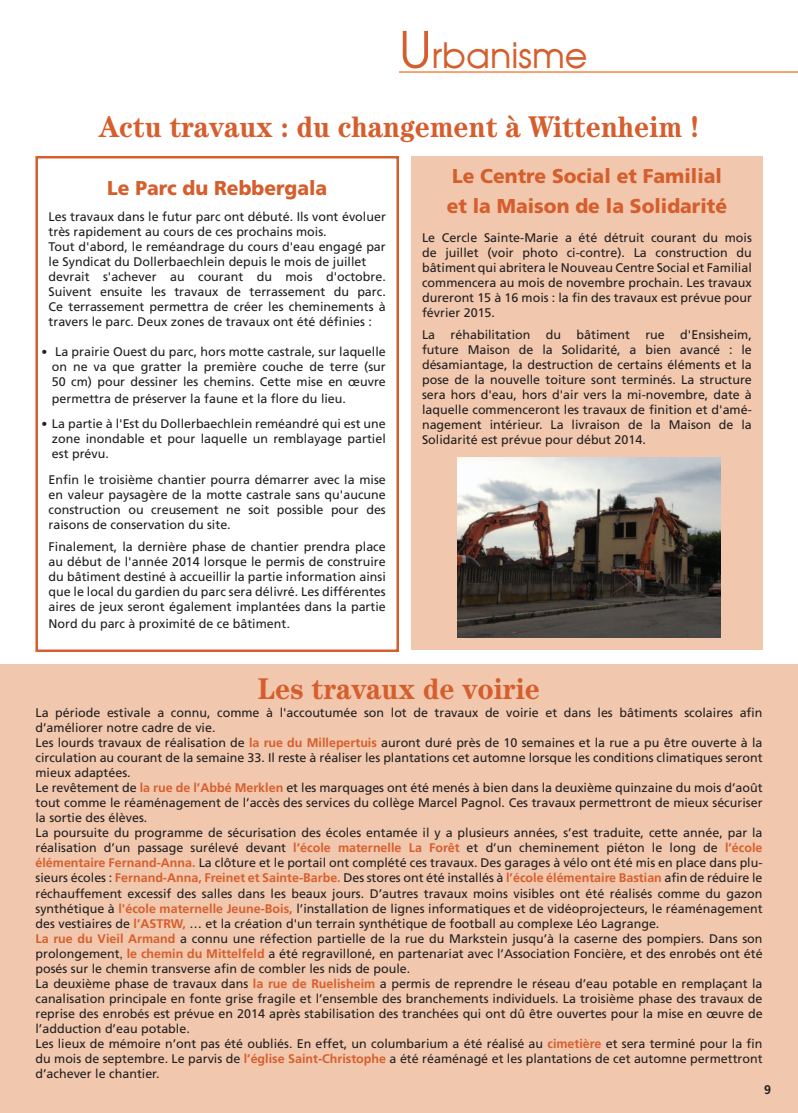
<style>
.page{position:relative;width:798px;height:1113px;background:#fff}
.page>*{position:absolute;margin:0;border:0;box-sizing:border-box;transform-origin:0 0}
.t1{font:35px "Moderne";color:#d65e2d}
.t2{font:700 30px "Century";color:#d65e2d;scale:.92 1}
.t3{font:900 20px/29.6px "Frutiger LT Std";color:#d65e2d;scale:.96 1}
.t4{font:12.5px/15px "Frutiger LT Std";color:#231f20;text-align:justify}
.t5{font:700 12.5px "Frutiger LT Std";color:#231f20}
.s1{font-size:50px}
.s2{font-weight:700;font-size:11.88px}
.s3{font-family:"Arial";font-size:13.75px}
.s4{font-weight:700;color:#d65e2d}
.s5{font-family:"Arial"}
</style>
<div class="page">
<div style="left:411px;top:156px;width:351px;height:493px;background:#f1c8ae"></div>
<div style="left:0;top:664px;width:797px;height:449px;background:#f1c8ae"></div>
<hr style="left:399px;top:71px;width:398px;height:2px;background:#f36e21">
<div style="left:35px;top:156px;width:364px;height:496px;border:2px solid #d65e2d"></div>
<img style="left:457px;top:457px;width:263px;height:180px">
<h1 class="t1" style="left:399px;top:33px;width:190px"><span class="s1">U</span>rbanisme</h1>
<h2 class="t2" style="left:99px;top:109px;width:654px">Actu travaux : du changement à Wittenheim !</h2>
<h3 class="t3" style="left:107px;top:174px;width:231px">Le Parc du Rebbergala</h3>
<p class="t4" style="left:49px;top:209px;width:338px;text-align:left">Les travaux dans le futur parc ont débuté. Ils vont évoluer très rapidement au cours de ces prochains mois.<br>Tout d'abord, le reméandrage du cours d'eau engagé par le Syndicat du Dollerbaechlein depuis le mois de juillet devrait s'achever au courant du mois d'octobre.<br>Suivent ensuite les travaux de terrassement du parc.<br>Ce terrassement permettra de créer les cheminements à travers le parc. Deux zones de travaux ont été définies :</p>
<p class="t4" style="left:52px;top:344px;width:335px;text-indent:-10px"><span class="s2">•</span> La prairie Ouest du parc, hors motte castrale, sur laquelle on ne va que gratter la première couche de terre (sur 50 cm) pour dessiner les chemins. Cette mise en œuvre</p>
<p class="t4" style="left:52px;top:391px;width:295px">permettra de préserver la faune et la flore du lieu.</p>
<p class="t4" style="left:52px;top:416px;width:335px;text-indent:-10px"><span class="s2">•</span> La partie à l'Est du Dollerbaechlein reméandré qui est une zone inondable et pour laquelle un remblayage partiel est prévu.</p>
<p class="t4" style="left:49px;top:472px;width:338px">Enfin le troisième chantier pourra démarrer avec la mise en valeur paysagère de la motte castrale sans qu'aucune construction ou creusement ne soit possible pour des raisons de conservation du site.</p>
<p class="t4" style="left:49px;top:539px;width:338px">Finalement, la dernière phase de chantier prendra place au début de l'année 2014 lorsque le permis de construire du bâtiment destiné à accueillir la partie information ainsi que le local du gardien du parc sera délivré. Les différentes aires de jeux seront également implantées dans la partie</p>
<p class="t4" style="left:49px;top:616px;width:243px">Nord du parc à proximité de ce bâtiment<span class="s3">.</span></p>
<h3 class="t3" style="left:446px;top:161px;width:293px">Le Centre Social et Familial et la Maison de la Solidarité</h3>
<p class="t4" style="left:422px;top:230px;width:331px">Le Cercle Sainte-Marie a été détruit courant du mois de juillet (voir photo ci-contre). La construction du bâtiment qui abritera le Nouveau Centre Social et Familial commencera au mois de novembre prochain. Les travaux dureront 15 à 16 mois : la fin des travaux est prévue pour février 2015.</p>
<p class="t4" style="left:422px;top:327px;width:331px">La réhabilitation du bâtiment rue d'Ensisheim, future Maison de la Solidarité, a bien avancé : le désamiantage, la destruction de certains éléments et la pose de la nouvelle toiture sont terminés. La structure sera hors d'eau, hors d'air vers la mi-novembre, date à laquelle commenceront les travaux de finition et d'amé&shy;nagement intérieur. La livraison de la Maison de la Solidarité est prévue pour début 2014.</p>
<h2 class="t2" style="left:258px;top:671px;width:308px">Les travaux de voirie</h2>
<p class="t4" style="left:35px;top:705px;width:728px;text-align:left">La période estivale a connu, comme à l'accoutumée son lot de travaux de voirie et dans les bâtiments scolaires afin d’améliorer notre cadre de vie.<br>Les lourds travaux de réalisation de <span class="s4">la rue du Millepertuis</span> auront duré près de 10 semaines et la rue a pu être ouverte à la circulation au courant de la semaine 33. Il reste à réaliser les plantations cet automne lorsque les conditions climatiques seront mieux adaptées.<br>Le revêtement de <span class="s4">la rue de l’Abbé Merklen</span> et les marquages ont été menés à bien dans la deuxième quinzaine du mois d’août tout comme le réaménagement de l’accès des services du collège Marcel Pagnol. Ces travaux permettront de mieux sécuriser la sortie des élèves.<br>La poursuite du programme de sécurisation des écoles entamée il y a plusieurs années, s’est traduite, cette année, par la réalisation d’un passage surélevé devant <span class="s4">l’école maternelle La Forêt</span> et d’un cheminement piéton le long de <span class="s4">l’école élémentaire Fernand-Anna.</span> La clôture et le portail ont complété ces travaux. Des garages à vélo ont été mis en place dans plu&shy;sieurs écoles : <span class="s4">Fernand-Anna, Freinet et Sainte-Barbe.</span> Des stores ont été installés à <span class="s4">l’école élémentaire Bastian</span> afin de réduire le réchauffement excessif des salles dans les beaux jours. D’autres travaux moins visibles ont été réalisés comme du gazon synthétique à <span class="s4">l'école maternelle Jeune-Bois,</span> l’installation de lignes informatiques et de vidéoprojecteurs, le réaménagement des vestiaires de <span class="s4">l’ASTRW,</span> … et la création d'un terrain synthétique de football au complexe Léo Lagrange.<br><span class="s4">La rue du Vieil Armand</span> a connu une réfection partielle de la rue du Markstein jusqu’à la caserne des pompiers. Dans son prolongement<span class="s5">,</span> <span class="s4">le chemin du Mittelfeld</span> a été regravilloné, en partenariat avec l’Association Foncière, et des enrobés ont été posés sur le chemin transverse afin de combler les nids de poule.<br>La deuxième phase de travaux dans <span class="s4">la rue de Ruelisheim</span> a permis de reprendre le réseau d’eau potable en remplaçant la canalisation principale en fonte grise fragile et l’ensemble des branchements individuels. La troisième phase des travaux de reprise des enrobés est prévue en 2014 après stabilisation des tranchées qui ont dû être ouvertes pour la mise en œuvre de l’adduction d’eau potable.<br>Les lieux de mémoire n’ont pas été oubliés. En effet, un columbarium a été réalisé au <span class="s4">cimetière</span> et sera terminé pour la fin du mois de septembre. Le parvis de <span class="s4">l’église Saint-Christophe</span> a été réaménagé et les plantations de cet automne permettront d’achever le chantier.</p>
<p class="t5" style="left:764px;top:1082px;width:8px">9</p>
</div>
